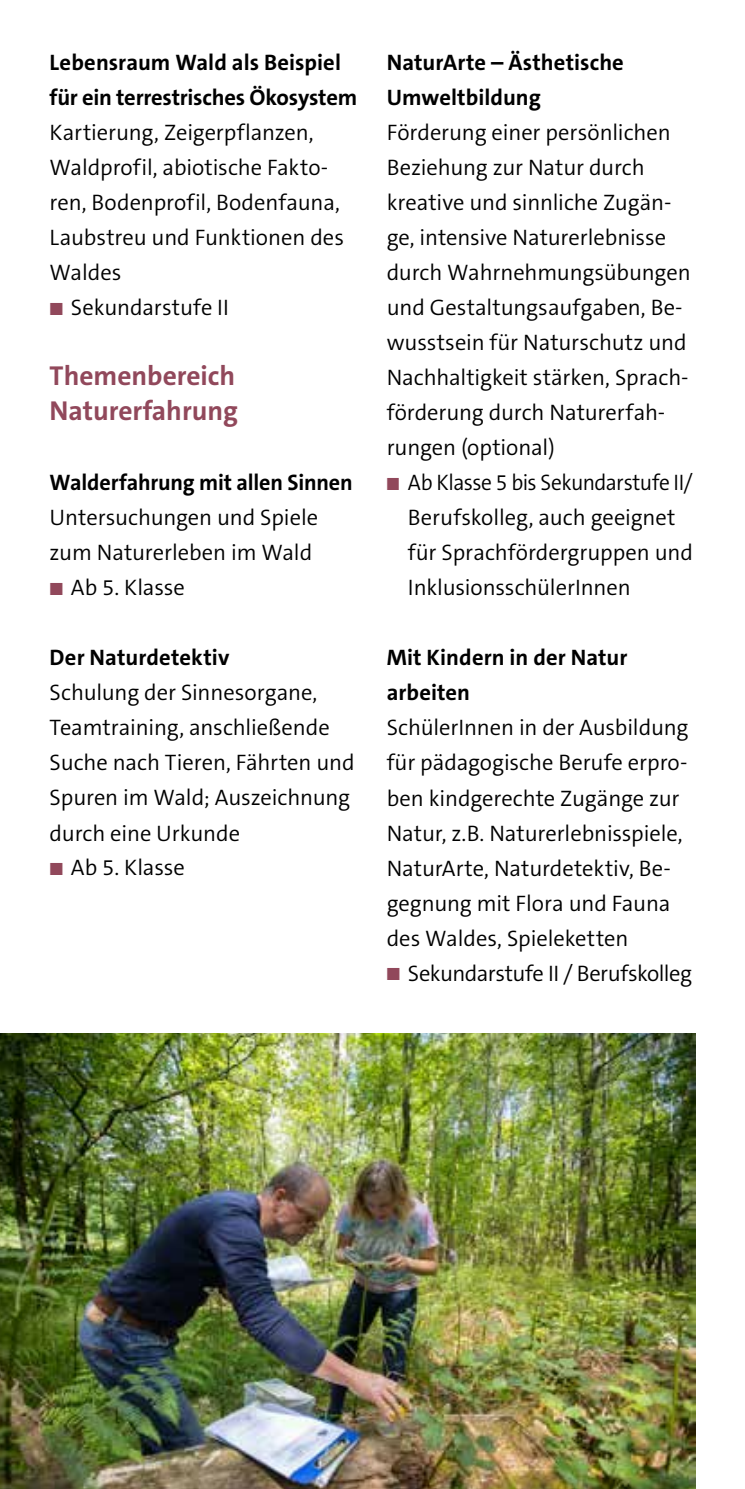
<style>
.page{position:relative;width:745px;height:1489px;background:#fff}
.page>*{position:absolute;margin:0;border:0;box-sizing:border-box;transform-origin:0 0}
.t1{font:700 27.5px/35px "The Sans C5";color:#91485b}
.t2{font:300 22.5px/35px "The Sans C5";letter-spacing:-.005em;color:#000}
.t3{font:700 22.5px/35px "The Sans C5";color:#000}
.t4{font:300 22.5px/35px "The Sans C5";letter-spacing:-.005em;color:#000;scale:.95 1}
.s1{color:#91485b}
</style>
<div class="page">
<img style="left:0;top:1033px;width:694px;height:455px">
<p class="t3" style="left:50px;top:45px;width:309px">Lebensraum Wald als Beispiel für ein terrestrisches Ökosystem</p>
<p class="t2" style="left:50px;top:115px;width:296px">Kartierung, Zeigerpflanzen,<br>Waldprofil, abiotische Fakto&shy;ren, Bodenprofil, Bodenfauna,<br>Laubstreu und Funktionen des<br>Waldes</p>
<p class="t2" style="left:50px;top:290px;width:181px"><span class="s1">■</span> Sekundarstufe II</p>
<p class="t1" style="left:50px;top:358px;width:190px">Themenbereich<br>Naturerfahrung</p>
<p class="t3" style="left:50px;top:465px;width:304px">Walderfahrung mit allen Sinnen</p>
<p class="t2" style="left:50px;top:500px;width:270px">Untersuchungen und Spiele zum Naturerleben im Wald</p>
<p class="t2" style="left:50px;top:570px;width:137px"><span class="s1">■</span> Ab 5. Klasse</p>
<p class="t3" style="left:50px;top:640px;width:181px">Der Naturdetektiv</p>
<p class="t2" style="left:50px;top:675px;width:306px">Schulung der Sinnesorgane,<br>Teamtraining, anschließende<br>Suche nach Tieren, Fährten und<br>Spuren im Wald; Auszeichnung durch eine Urkunde</p>
<p class="t2" style="left:50px;top:850px;width:137px"><span class="s1">■</span> Ab 5. Klasse</p>
<p class="t3" style="left:386px;top:45px;width:238px">NaturArte – Ästhetische<br>Umweltbildung</p>
<p class="t2" style="left:386px;top:115px;width:305px">Förderung einer persönlichen<br>Beziehung zur Natur durch kreative und sinnliche Zugän&shy;ge, intensive Naturerlebnisse durch Wahrnehmungsübungen und Gestaltungsaufgaben, Be&shy;wusstsein für Naturschutz und<br>Nachhaltigkeit stärken, Sprach&shy;förderung durch Naturerfah&shy;rungen (optional)</p>
<p class="t4" style="left:407px;top:465px;width:301px;text-indent:-21px"><span class="s1">■</span> Ab Klasse 5 bis Sekundarstufe II/<br>Berufskolleg, auch geeignet für Sprachfördergruppen und<br>InklusionsschülerInnen</p>
<p class="t3" style="left:386px;top:640px;width:242px">Mit Kindern in der Natur arbeiten</p>
<p class="t2" style="left:386px;top:710px;width:303px">SchülerInnen in der Ausbildung für pädagogische Berufe erpro&shy;ben kindgerechte Zugänge zur<br>Natur, z.B. Naturerlebnisspiele,<br>NaturArte, Naturdetektiv, Be&shy;gegnung mit Flora und Fauna des Waldes, Spieleketten</p>
<p class="t2" style="left:386px;top:955px;width:307px"><span class="s1">■</span> Sekundarstufe II / Berufskolleg</p>
</div>
